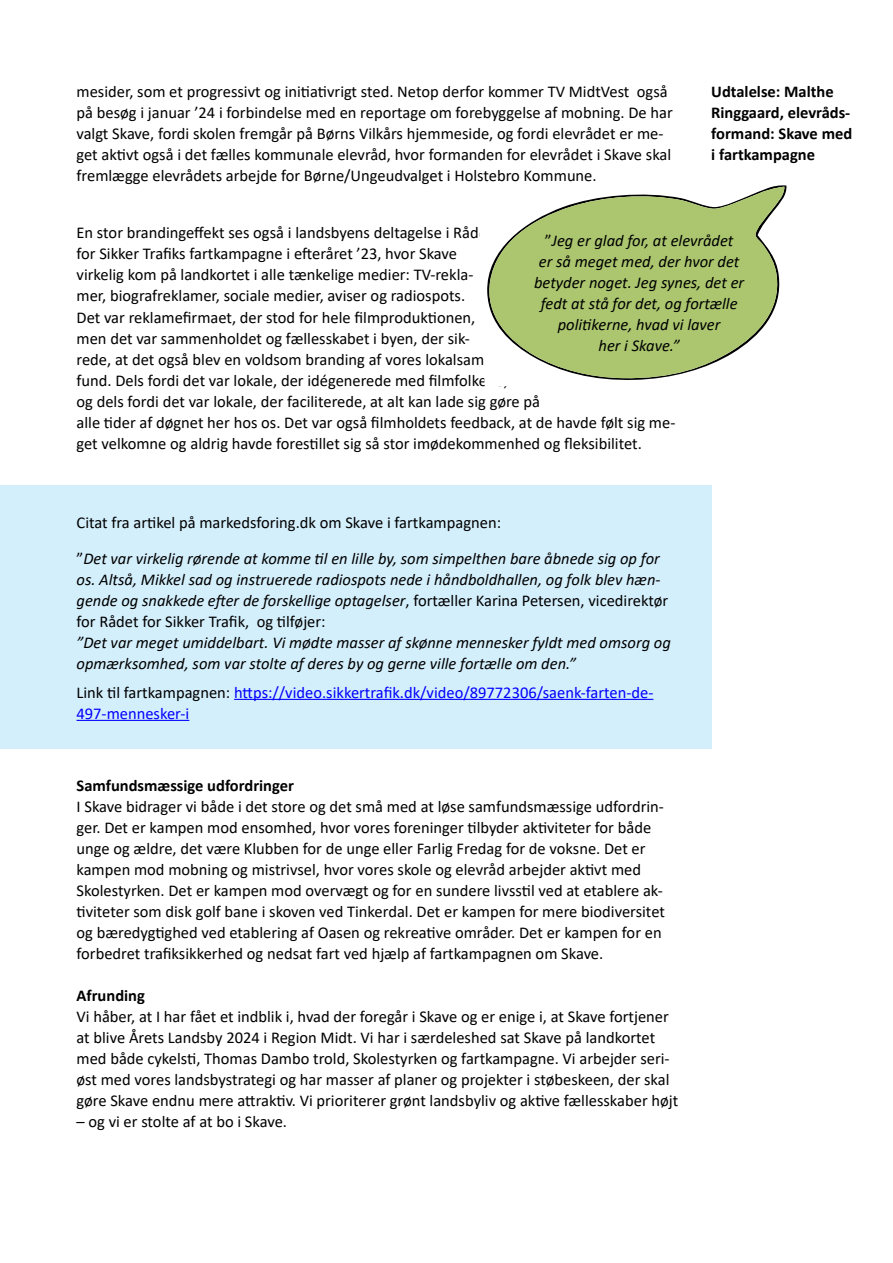
<style>
.page{position:relative;width:893px;height:1263px;background:#fff}
.page>*{position:absolute;margin:0;border:0;box-sizing:border-box;transform-origin:0 0}
.t1{font:16.5px/21px "Calibri";color:#000}
.t2{font:italic 16.5px/21px "Calibri";color:#000}
.t3{font:700 16.5px/21px "Calibri";color:#000}
.t4{font:16.5px/21px "Calibri";color:#00f}
.s1{font-style:normal}
.s2{color:#000}
</style>
<div class="page">
<div style="left:0;top:485px;width:711px;height:263px;background:#d4effc"></div>
<hr style="left:234px;top:699px;width:419px;height:1px;background:#00f">
<hr style="left:77px;top:720px;width:112px;height:1px;background:#00f">
<svg style="left:487px;top:187px;width:300px;height:193px;fill:#abc66e"></svg>
<p class="t1" style="left:77px;top:81px;width:598px">mesider, som et progressivt og initiativrigt sted. Netop derfor kommer TV MidtVest også på besøg i januar ’24 i forbindelse med en reportage om forebyggelse af mobning. De har valgt Skave, fordi skolen fremgår på Børns Vilkårs hjemmeside, og fordi elevrådet er me&shy;get aktivt også i det fælles kommunale elevråd, hvor formanden for elevrådet i Skave skal fremlægge elevrådets arbejde for Børne/Ungeudvalget i Holstebro Kommune.</p>
<p class="t3" style="left:711px;top:81px;width:142px">Udtalelse: Malthe<br>Ringgaard, elevråds&shy;formand: Skave med i fartkampagne</p>
<p class="t1" style="left:77px;top:222px;width:600px">En stor brandingeffekt ses også i landsbyens deltagelse i Rådet<br>for Sikker Trafiks fartkampagne i efteråret ’23, hvor Skave<br>virkelig kom på landkortet i alle tænkelige medier: TV-rekla-<br>mer, biografreklamer, sociale medier, aviser og radiospots.<br>Det var reklamefirmaet, der stod for hele filmproduktionen,<br>men det var sammenholdet og fællesskabet i byen, der sik-<br>rede, at det også blev en voldsom branding af vores lokalsam-<br>fund. Dels fordi det var lokale, der idégenerede med filmfolkene,<br>og dels fordi det var lokale, der faciliterede, at alt kan lade sig gøre på<br>alle tider af døgnet her hos os. Det var også filmholdets feedback, at de havde følt sig me&shy;get velkomne og aldrig havde forestillet sig så stor imødekommenhed og fleksibilitet.</p>
<p class="t2" style="left:534px;top:230px;width:212px;text-align:center"><span class="s1">”</span>Jeg er glad for, at elevrådet<br>er så meget med, der hvor det betyder noget. Jeg synes, det er fedt at stå for det, og fortælle politikerne, hvad vi laver<br>her i Skave.”</p>
<p class="t2" style="left:77px;top:504px;width:585px;line-height:36px"><span class="s1">Citat fra artikel på markedsforing.dk om Skave i fartkampagnen:<br>”</span>Det var virkelig rørende at komme til en lille by, som simpelthen bare åbnede sig op for</p>
<p class="t2" style="left:77px;top:568px;width:593px">os. Altså, Mikkel sad og instruerede radiospots nede i håndboldhallen, og folk blev hæn&shy;gende og snakkede efter de forskellige optagelser<span class="s1">, fortæller Karina Petersen, vicedirektør for Rådet for Sikker Trafik, og tilføjer:</span></p>
<p class="t2" style="left:77px;top:631px;width:596px">”Det var meget umiddelbart. Vi mødte masser af skønne mennesker fyldt med omsorg og opmærksomhed, som var stolte af deres by og gerne ville fortælle om den.”</p>
<p class="t4" style="left:77px;top:681px;width:578px"><span class="s2">Link til fartkampagnen:</span> https://video.sikkertrafik.dk/video/89772306/saenk-farten-de-<br>497-mennesker-i</p>
<p class="t3" style="left:77px;top:774px;width:219px">Samfundsmæssige udfordringer</p>
<p class="t1" style="left:77px;top:795px;width:590px">I Skave bidrager vi både i det store og det små med at løse samfundsmæssige udfordrin&shy;ger. Det er kampen mod ensomhed, hvor vores foreninger tilbyder aktiviteter for både unge og ældre, det være Klubben for de unge eller Farlig Fredag for de voksne. Det er kampen mod mobning og mistrivsel, hvor vores skole og elevråd arbejder aktivt med Skolestyrken. Det er kampen mod overvægt og for en sundere livsstil ved at etablere ak&shy;tiviteter som disk golf bane i skoven ved Tinkerdal. Det er kampen for mere biodiversitet og bæredygtighed ved etablering af Oasen og rekreative områder. Det er kampen for en forbedret trafiksikkerhed og nedsat fart ved hjælp af fartkampagnen om Skave.</p>
<p class="t3" style="left:77px;top:984px;width:70px">Afrunding</p>
<p class="t1" style="left:77px;top:1005px;width:603px">Vi håber, at I har fået et indblik i, hvad der foregår i Skave og er enige i, at Skave fortjener at blive Årets Landsby 2024 i Region Midt. Vi har i særdeleshed sat Skave på landkortet med både cykelsti, Thomas Dambo trold, Skolestyrken og fartkampagne. Vi arbejder seri&shy;øst med vores landsbystrategi og har masser af planer og projekter i støbeskeen, der skal gøre Skave endnu mere attraktiv. Vi prioriterer grønt landsbyliv og aktive fællesskaber højt</p>
<p class="t1" style="left:77px;top:1110px;width:212px">– og vi er stolte af at bo i Skave.</p>
</div>
